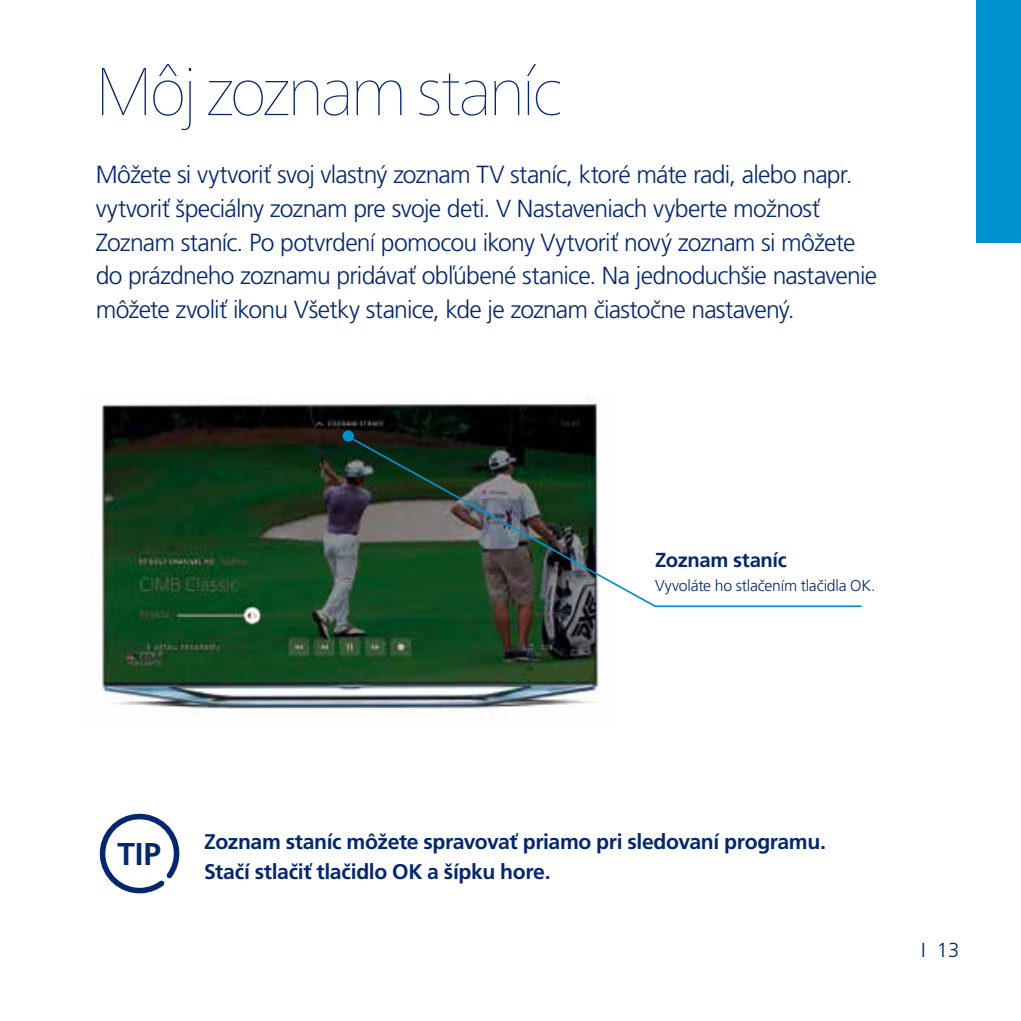
<style>
.page{position:relative;width:1021px;height:1021px;background:#fff}
.page>*{position:absolute;margin:0;border:0;box-sizing:border-box;transform-origin:0 0}
.t1{font:200 67.5px "Frutiger Neue LT Com";letter-spacing:-.055em;color:#04276e}
.t2{font:700 31.5px "Frutiger CE";color:#04276e}
.t3{font:300 24.75px/33.8px "Frutiger CE";letter-spacing:-.03em;color:#04276e}
.t4{font:700 21.15px/30.4px "Frutiger CE";letter-spacing:-.015em;color:#04276e}
.t5{font:700 20.25px "Frutiger CE";letter-spacing:-.015em;color:#04276e}
.t6{font:300 20.25px "Frutiger CE";color:#04276e}
.t7{font:300 15.75px "Frutiger CE";letter-spacing:-.015em;color:#04276e}
</style>
<div class="page">
<svg style="left:100px;top:813px;width:79px;height:80px"></svg>
<div style="left:110px;top:824px;width:59px;height:59px;background:#fff;border-radius:50%"></div>
<img style="left:102px;top:396px;width:497px;height:318px">
<div style="left:342px;top:430px;width:12px;height:11px;background:#0092d0;border-radius:50%"></div>
<svg style="left:352px;top:438px;width:509px;height:169px"></svg>
<div style="left:976px;top:0;width:44px;height:242px;background:#0092d0"></div>
<h1 class="t1" style="left:96px;top:51px;width:469px">Môj zoznam staníc</h1>
<p class="t3" style="left:96px;top:157px;width:783px">Môžete si vytvoriť svoj vlastný zoznam TV staníc, ktoré máte radi, alebo napr. vytvoriť špeciálny zoznam pre svoje deti. V Nastaveniach vyberte možnosť Zoznam staníc. Po potvrdení pomocou ikony Vytvoriť nový zoznam si môžete do prázdneho zoznamu pridávať obľúbené stanice. Na jednoduchšie nastavenie môžete zvoliť ikonu Všetky stanice, kde je zoznam čiastočne nastavený.</p>
<p class="t5" style="left:655px;top:548px;width:133px">Zoznam staníc</p>
<p class="t7" style="left:655px;top:576px;width:222px">Vyvoláte ho stlačením tlačidla OK.</p>
<p class="t2" style="left:117px;top:836px;width:45px">TIP</p>
<p class="t4" style="left:204px;top:826px;width:623px">Zoznam staníc môžete spravovať priamo pri sledovaní programu.<br>Stačí stlačiť tlačidlo OK a šípku hore.</p>
<p class="t6" style="left:921px;top:938px;width:40px">I 13</p>
</div>
